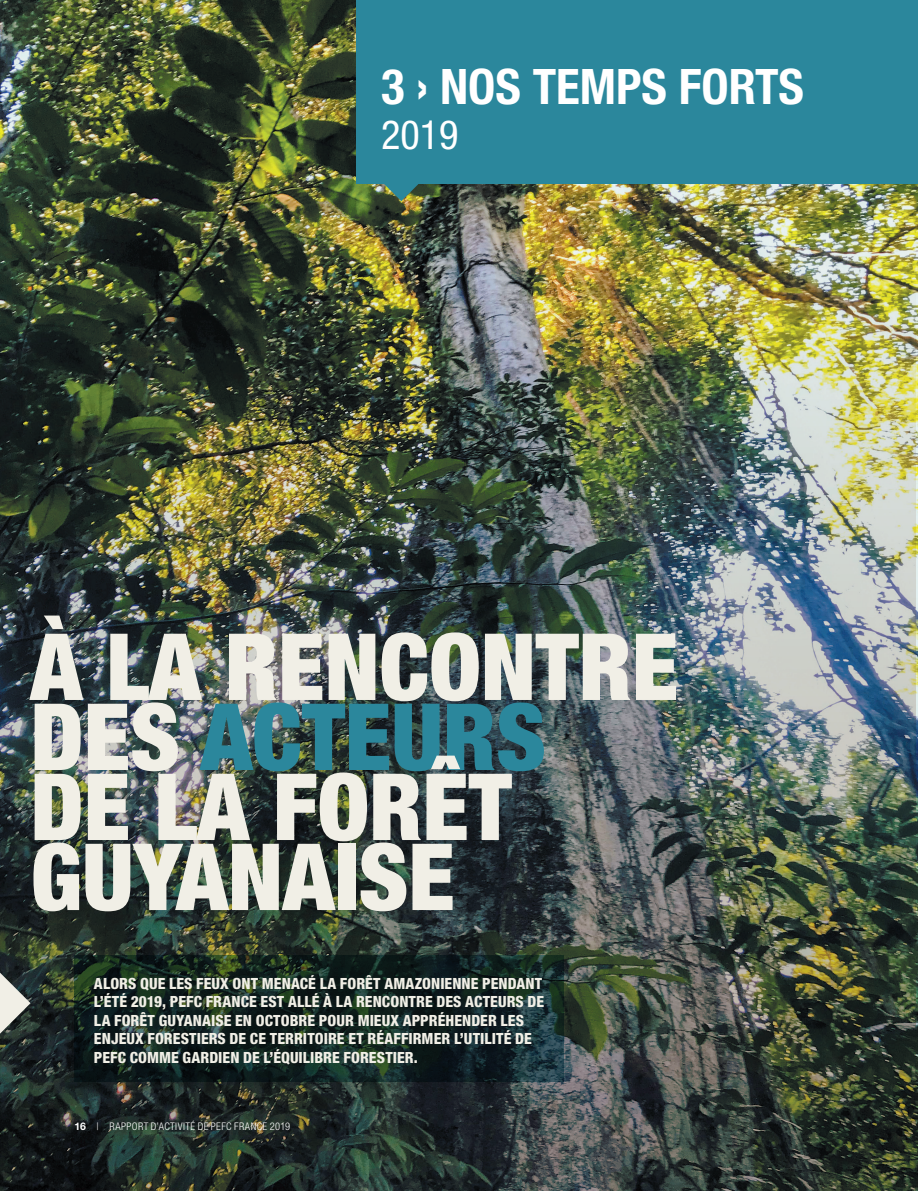
<style>
.page{position:relative;width:918px;height:1191px;background:#fff}
.page>*{position:absolute;margin:0;border:0;box-sizing:border-box;transform-origin:0 0}
.t1{font:900 condensed 92.75px/70px "Helvetica Neue LT Std";color:#f1efe6}
._00_titre{font:700 condensed 49px "Helvetica Neue LT Std";color:#fff}
._01_titre-partie_2{font:condensed 40.25px "Helvetica Neue LT Std";color:#fff}
._02_chapeau{font:800 condensed 15.4px/18.6px "Helvetica Neue LT Std";letter-spacing:.005em;color:#f1efe6}
._90-pied_de_page{font:300 condensed 10.5px "Helvetica Neue LT Std";letter-spacing:.035em;color:#fff}
.s1{color:#2b879c}
.s2{font-weight:700;font-stretch:normal}
</style>
<div class="page">
<img style="left:0;top:0;width:915px;height:1191px">
<svg style="left:74px;top:955px;width:490px;height:126px;background:#132421"></svg>
<svg style="left:0;top:972px;width:31px;height:61px;background:#898e89"></svg>
<div style="left:356px;top:0;width:562px;height:184px;background:#2b879c"></div>
<svg style="left:383px;top:184px;width:36px;height:17px"></svg>
<p class="_00_titre" style="left:381px;top:57px;width:424px">3 › NOS TEMPS FORTS</p>
<p class="_01_titre-partie_2" style="left:381px;top:112px;width:79px">2019</p>
<p class="t1" style="left:31px;top:630px;width:649px">À LA RENCONTRE<br>DES <span class="s1">ACTEURS<br></span>DE LA FORÊT<br>GUYANAISE</p>
<p class="_02_chapeau" style="left:94px;top:973px;width:452px">ALORS QUE LES FEUX ONT MENACÉ LA FORÊT AMAZONIENNE PENDANT L’ÉTÉ 2019, PEFC FRANCE EST ALLÉ À LA RENCONTRE DES ACTEURS DE LA FORÊT GUYANAISE EN OCTOBRE POUR MIEUX APPRÉHENDER LES ENJEUX FORESTIERS DE CE TERRITOIRE ET RÉAFFIRMER L’UTILITÉ DE PEFC COMME GARDIEN DE L’ÉQUILIBRE FORESTIER.</p>
<p class="_90-pied_de_page" style="left:74px;top:1120px;width:217px"><span class="s2">16</span> | RAPPORT D’ACTIVITÉ DE PEFC FRANCE 2019</p>
</div>
